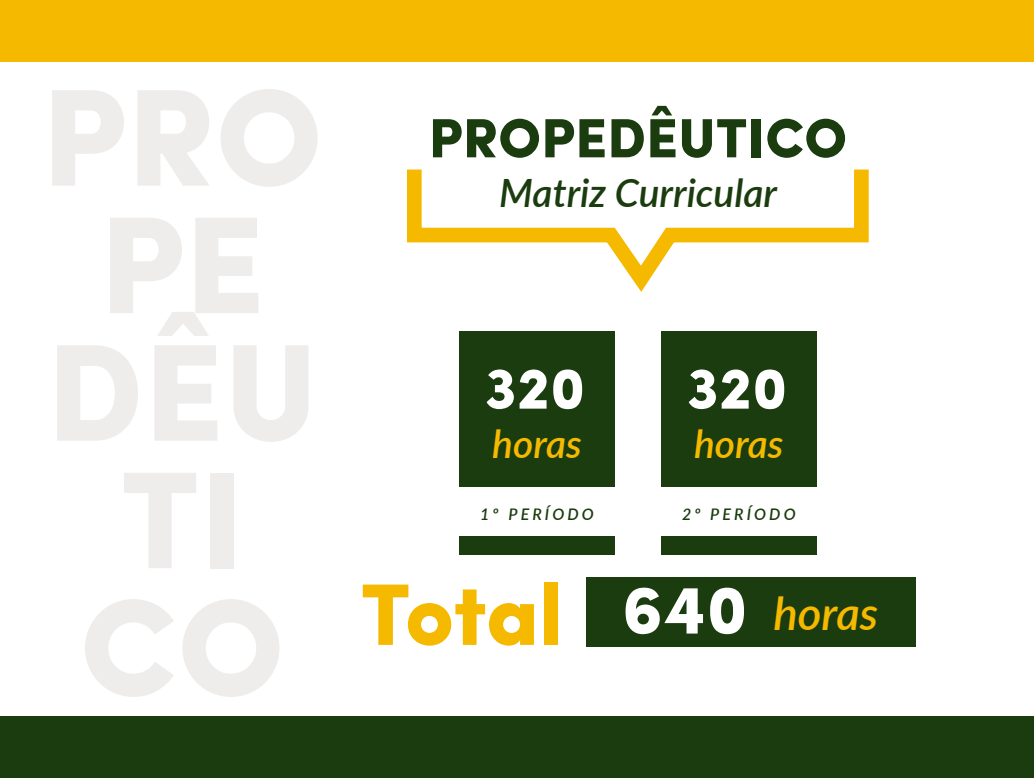
<style>
.page{position:relative;width:1034px;height:778px;background:#fff}
.page>*{position:absolute;margin:0;border:0;box-sizing:border-box;transform-origin:0 0}
.t1{font:900 87.5px "Sofia Pro";letter-spacing:-.005em;color:#f5b900}
.t2{font:900 58.7px "Sofia Pro";color:#fff}
.t3{font:900 55.3px "Sofia Pro";color:#1a3c0e}
.t4{font:italic 600 39px "Lato";color:#1a3c0e}
.t5{font:italic 600 39px "Lato";color:#f5b900}
.t6{font:italic 600 16px "Lato";letter-spacing:.195em;color:#1a3c0e}
.s1{font-size:68.9px;color:#fff}
</style>
<div class="page">
<svg style="left:407px;top:169px;width:462px;height:123px"></svg>
<div style="left:459px;top:536px;width:156px;height:18px;background:#1a3c0e"></div>
<div style="left:459px;top:331px;width:156px;height:156px;background:#1a3c0e"></div>
<div style="left:661px;top:536px;width:156px;height:18px;background:#1a3c0e"></div>
<div style="left:661px;top:331px;width:156px;height:156px;background:#1a3c0e"></div>
<div style="left:0;top:0;width:1034px;height:61px;background:#f5b900"></div>
<div style="left:0;top:717px;width:1034px;height:61px;background:#1a3c0e"></div>
<div style="left:586px;top:577px;width:329px;height:70px;background:#1a3c0e"></div>
<h3 class="t3" style="left:429px;top:94px;width:420px">PROPEDÊUTICO</h3>
<h3 class="t4" style="left:499px;top:164px;width:279px">Matriz Curricular</h3>
<h2 class="t2" style="left:485px;top:342px;width:102px">320</h2>
<h3 class="t5" style="left:492px;top:415px;width:91px">horas</h3>
<h2 class="t2" style="left:687px;top:342px;width:102px">320</h2>
<h3 class="t5" style="left:694px;top:415px;width:91px">horas</h3>
<p class="t6" style="left:480px;top:502px;width:115px">1º PERÍODO</p>
<p class="t6" style="left:682px;top:502px;width:115px">2º PERÍODO</p>
<h1 class="t1" style="left:360px;top:545px;width:519px">Total <span class="s1">640</span> <sup>horas</sup></h1>
</div>
